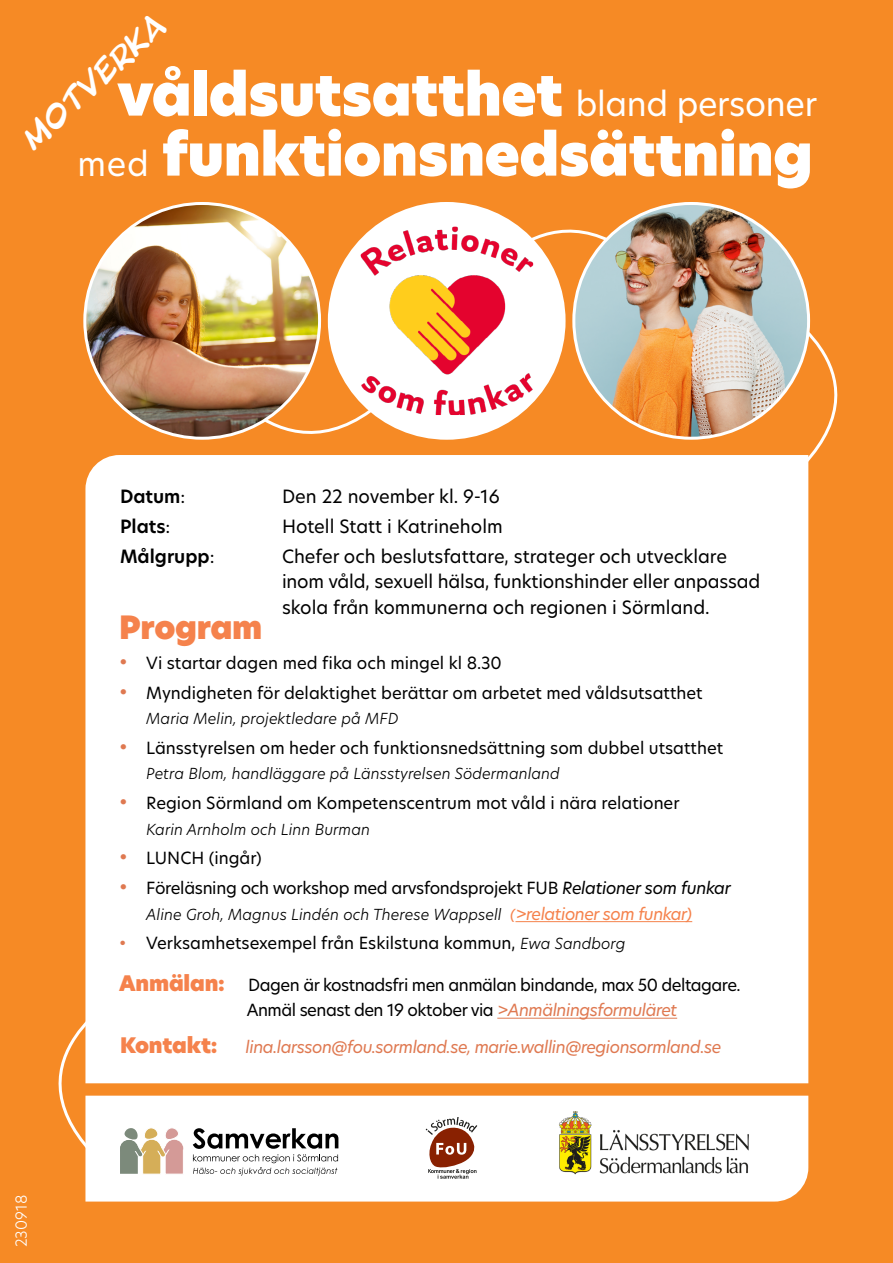
<style>
.page{position:relative;width:893px;height:1263px;background:#f68a25}
.page>*{position:absolute;margin:0;border:0;box-sizing:border-box;transform-origin:0 0}
.t1{font:57px/60px "New Hero Super";letter-spacing:-.01em;color:#fff;text-align:right}
.t2{font:31.5px "New Hero Super";letter-spacing:-.01em;color:#f5824c}
.t3{font:italic 27px "Blambot Pro BB";color:#fff}
.t4{font:21px "New Hero Super";letter-spacing:-.01em;color:#f5824c}
.t5{font:18px/25.5px "New Hero";color:#000}
.t6{font:600 18px "New Hero";color:#000}
.t7{font:16.5px "New Hero";color:#000}
.t8{font:16.5px/25.5px "New Hero";letter-spacing:-.03em;color:#000}
.t9{font:16.5px "New Hero";letter-spacing:-.02em;color:#000}
.t10{font:italic 16.5px "New Hero";letter-spacing:-.03em;color:#df7951}
.t11{font:italic 300 15px "New Hero";color:#000}
.t12{font:300 15px "New Hero";color:#fff}
.s1{font-family:"New Hero";font-size:33px}
.s2{font-weight:400}
.s3{font-size:19.5px;color:#df7951}
.s4{font-style:italic}
.s5{font-weight:400;color:#f5824c}
.s6{font-weight:400;font-size:16.5px;color:#f5824c}
.s7{color:#df7951}
.s8{font-weight:300;font-style:italic;font-size:15px}
.s9{font-family:"New Hero Super";font-size:21px;color:#f5824c}
.s10{font-style:italic;color:#df7951}
</style>
<div class="page">
<div style="left:85px;top:455px;width:723px;height:628px;background:#fff"></div>
<div style="left:85px;top:1096px;width:723px;height:105px;background:#fff"></div>
<svg style="left:471px;top:203px;width:201px;height:94px"></svg>
<svg style="left:211px;top:367px;width:204px;height:142px"></svg>
<svg style="left:778px;top:308px;width:60px;height:179px"></svg>
<hr style="left:515px;top:921px;width:177px;height:1px;background:#f5824c">
<img style="left:554px;top:1111px;width:200px;height:81px">
<svg style="left:58px;top:996px;width:126px;height:179px"></svg>
<svg style="left:193px;top:1128px;width:145px;height:47px;background:#c3c3c3"></svg>
<svg style="left:426px;top:1117px;width:51px;height:62px;background:#bd9689"></svg>
<img style="left:85px;top:203px;width:235px;height:235px;border-radius:117px">
<div style="left:329px;top:203px;width:235px;height:235px;background:#fff;border-radius:50%"></div>
<img style="left:361px;top:227px;width:172px;height:188px">
<img style="left:574px;top:203px;width:235px;height:235px;border-radius:117px">
<hr style="left:497px;top:1018px;width:180px;height:1px;background:#df7951">
<h3 class="t3" style="left:16px;top:130px;width:184px;rotate:-42deg">Motverka</h3>
<h1 class="t1" style="left:78px;top:65px;width:741px">våldsutsatthet <span class="s1">bland personer med</span> funktionsnedsättning</h1>
<p class="t6" style="left:120px;top:484px;width:67px">Datum<span class="s2">:</span></p>
<p class="t5" style="left:282px;top:484px;width:219px">Den 22 november kl. 9-16</p>
<p class="t6" style="left:120px;top:514px;width:52px">Plats<span class="s2">:</span></p>
<p class="t5" style="left:282px;top:513px;width:222px">Hotell Statt i Katrineholm</p>
<p class="t6" style="left:120px;top:544px;width:96px">Målgrupp<span class="s2">:</span></p>
<p class="t5" style="left:282px;top:543px;width:480px">Chefer och beslutsfattare, strateger och utvecklare inom våld, sexuell hälsa, funktionshinder eller anpassad skola från kommunerna och regionen i Sörmland.</p>
<h2 class="t2" style="left:119px;top:606px;width:145px">Program</h2>
<p class="t7" style="left:119px;top:651px;width:384px"><span class="s3">•</span> Vi startar dagen med fika och mingel kl 8.30</p>
<p class="t7" style="left:119px;top:681px;width:585px"><span class="s3">•</span> Myndigheten för delaktighet berättar om arbetet med våldsutsatthet</p>
<p class="t11" style="left:146px;top:708px;width:254px">Maria Melin, projektledare på MFD</p>
<p class="t7" style="left:119px;top:736px;width:605px"><span class="s3">•</span> Länsstyrelsen om heder och funktionsnedsättning som dubbel utsatthet</p>
<p class="t11" style="left:146px;top:763px;width:415px">Petra Blom, handläggare på Länsstyrelsen Södermanland</p>
<p class="t7" style="left:119px;top:792px;width:562px"><span class="s3">•</span> Region Sörmland om Kompetenscentrum mot våld i nära relationer</p>
<p class="t11" style="left:146px;top:819px;width:225px">Karin Arnholm och Linn Burman</p>
<p class="t7" style="left:119px;top:847px;width:144px"><span class="s3">•</span> LUNCH (ingår)</p>
<p class="t9" style="left:119px;top:877px;width:613px"><span class="s3">•</span> Föreläsning och workshop med arvsfondsprojekt FUB <span class="s4">Relationer som funkar</span></p>
<p class="t11" style="left:146px;top:904px;width:547px">Aline Groh, Magnus Lindén och Therese Wappsell <span class="s5">(</span><span class="s6">&gt;relationer som funkar)</span></p>
<p class="t7" style="left:119px;top:932px;width:508px"><span class="s7">•</span> Verksamhetsexempel från Eskilstuna kommun, <span class="s8">Ewa Sandborg</span></p>
<p class="t8" style="left:247px;top:971px;width:495px;text-indent:-128px"><span class="s9">Anmälan:</span> Dagen är kostnadsfri men anmälan bindande, max 50 deltagare.<br>Anmäl senast den 19 oktober via <span class="s10">&gt;Anmälningsformuläret</span></p>
<p class="t12" style="left:11px;top:1247px;width:54px;rotate:-90deg">230918</p>
<p class="t4" style="left:120px;top:1031px;width:99px">Kontakt:</p>
<p class="t10" style="left:246px;top:1036px;width:477px">lina.larsson@fou.sormland.se, marie.wallin@regionsormland.se</p>
</div>
